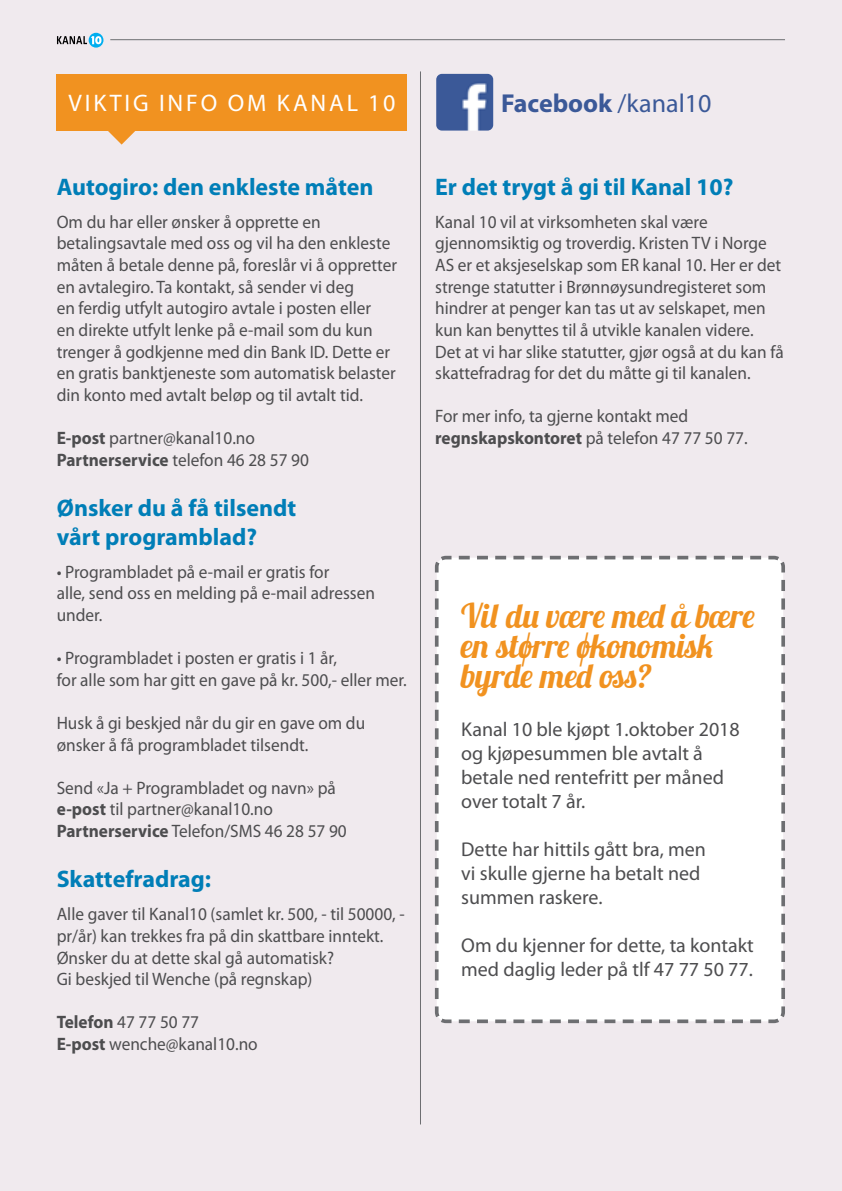
<style>
.page{position:relative;width:842px;height:1191px;background:#f0eaee}
.page>*{position:absolute;margin:0;border:0;box-sizing:border-box;transform-origin:0 0}
.t1{font:34px/30px "Lobster 1.3";color:#f19220}
.t2{font:700 26px "Myriad Pro";color:#3b5998}
.t3{font:700 24px/28.8px "Myriad Pro";color:#007eb7}
.t4{font:24px "Myriad Pro";letter-spacing:.12em;color:#fff}
.t5{font:20px/24px "Myriad Pro";color:#4d4d4f}
.t6{font:18px/21.6px "Myriad Pro";color:#4d4d4f;scale:.96 1}
.s1{font-weight:400}
.s2{font-weight:700}
</style>
<div class="page">
<svg style="left:108px;top:131px;width:27px;height:14px"></svg>
<hr style="left:110px;top:39px;width:675px;height:1px;background:#6d6e71">
<svg style="left:89px;top:33px;width:14px;height:15px"></svg>
<svg style="left:57px;top:36px;width:45px;height:8px"></svg>
<hr style="left:420px;top:71px;width:1px;height:1053px;background:#6d6e71">
<div style="left:57px;top:74px;width:350px;height:57px;background:#f19220"></div>
<img style="left:436px;top:74px;width:57px;height:57px">
<div style="left:434px;top:555px;width:351px;height:469px;background:#fff"></div>
<h3 class="t4" style="left:68px;top:90px;width:328px">VIKTIG INFO OM KANAL 10</h3>
<h2 class="t2" style="left:501px;top:89px;width:212px">Facebook <span class="s1">/kanal10</span></h2>
<h3 class="t3" style="left:57px;top:173px;width:318px">Autogiro: den enkleste måten</h3>
<p class="t6" style="left:57px;top:211px;width:356px">Om du har eller ønsker å opprette en betalingsavtale med oss og vil ha den enkleste måten å betale denne på, foreslår vi å oppretter en avtalegiro. Ta kontakt, så sender vi deg<br>en ferdig utfylt autogiro avtale i posten eller<br>en direkte utfylt lenke på e-mail som du kun trenger å godkjenne med din Bank ID. Dette er en gratis banktjeneste som automatisk belaster din konto med avtalt beløp og til avtalt tid.</p>
<p class="t6" style="left:57px;top:427px;width:264px"><span class="s2">E-post</span> partner@kanal10.no<br><span class="s2">Partnerservice</span> telefon 46 28 57 90</p>
<h3 class="t3" style="left:57px;top:494px;width:241px">Ønsker du å få tilsendt vårt programblad?</h3>
<p class="t6" style="left:57px;top:561px;width:333px">• Programbladet på e-mail er gratis for<br>alle, send oss en melding på e-mail adressen under.</p>
<p class="t6" style="left:57px;top:647px;width:366px">• Programbladet i posten er gratis i 1 år,<br>for alle som har gitt en gave på kr. 500,- eller mer.</p>
<p class="t6" style="left:57px;top:712px;width:323px">Husk å gi beskjed når du gir en gave om du ønsker å få programbladet tilsendt.</p>
<p class="t6" style="left:57px;top:777px;width:304px">Send «Ja + Programbladet og navn» på <span class="s2">e-post</span> til partner@kanal10.no<br><span class="s2">Partnerservice</span> Telefon/SMS 46 28 57 90</p>
<h3 class="t3" style="left:57px;top:865px;width:156px">Skattefradrag:</h3>
<p class="t6" style="left:57px;top:904px;width:364px">Alle gaver til Kanal10 (samlet kr. 500, - til 50000, - pr/år) kan trekkes fra på din skattbare inntekt.<br>Ønsker du at dette skal gå automatisk?<br>Gi beskjed til Wenche (på regnskap)</p>
<p class="t6" style="left:57px;top:1012px;width:211px"><span class="s2">Telefon</span> 47 77 50 77<br><span class="s2">E-post</span> wenche@kanal10.no</p>
<h3 class="t3" style="left:435px;top:173px;width:300px">Er det trygt å gi til Kanal 10?</h3>
<p class="t6" style="left:435px;top:211px;width:365px">Kanal 10 vil at virksomheten skal være gjennomsiktig og troverdig. Kristen TV i Norge AS er et aksjeselskap som ER kanal 10. Her er det strenge statutter i Brønnøysundregisteret som hindrer at penger kan tas ut av selskapet, men kun kan benyttes til å utvikle kanalen videre.<br>Det at vi har slike statutter, gjør også at du kan få skattefradrag for det du måtte gi til kanalen.</p>
<p class="t6" style="left:435px;top:406px;width:327px">For mer info, ta gjerne kontakt med <span class="s2">regnskapskontoret</span> på telefon 47 77 50 77.</p>
<h1 class="t1" style="left:461px;top:600px;width:295px">Vil du være med å bære en større økonomisk byrde med oss?</h1>
<p class="t5" style="left:461px;top:718px;width:280px">Kanal 10 ble kjøpt 1.oktober 2018 og kjøpesummen ble avtalt å betale ned rentefritt per måned over totalt 7 år.</p>
<p class="t5" style="left:461px;top:838px;width:246px">Dette har hittils gått bra, men vi skulle gjerne ha betalt ned summen raskere.</p>
<p class="t5" style="left:461px;top:934px;width:294px">Om du kjenner for dette, ta kontakt med daglig leder på tlf 47 77 50 77.</p>
</div>
